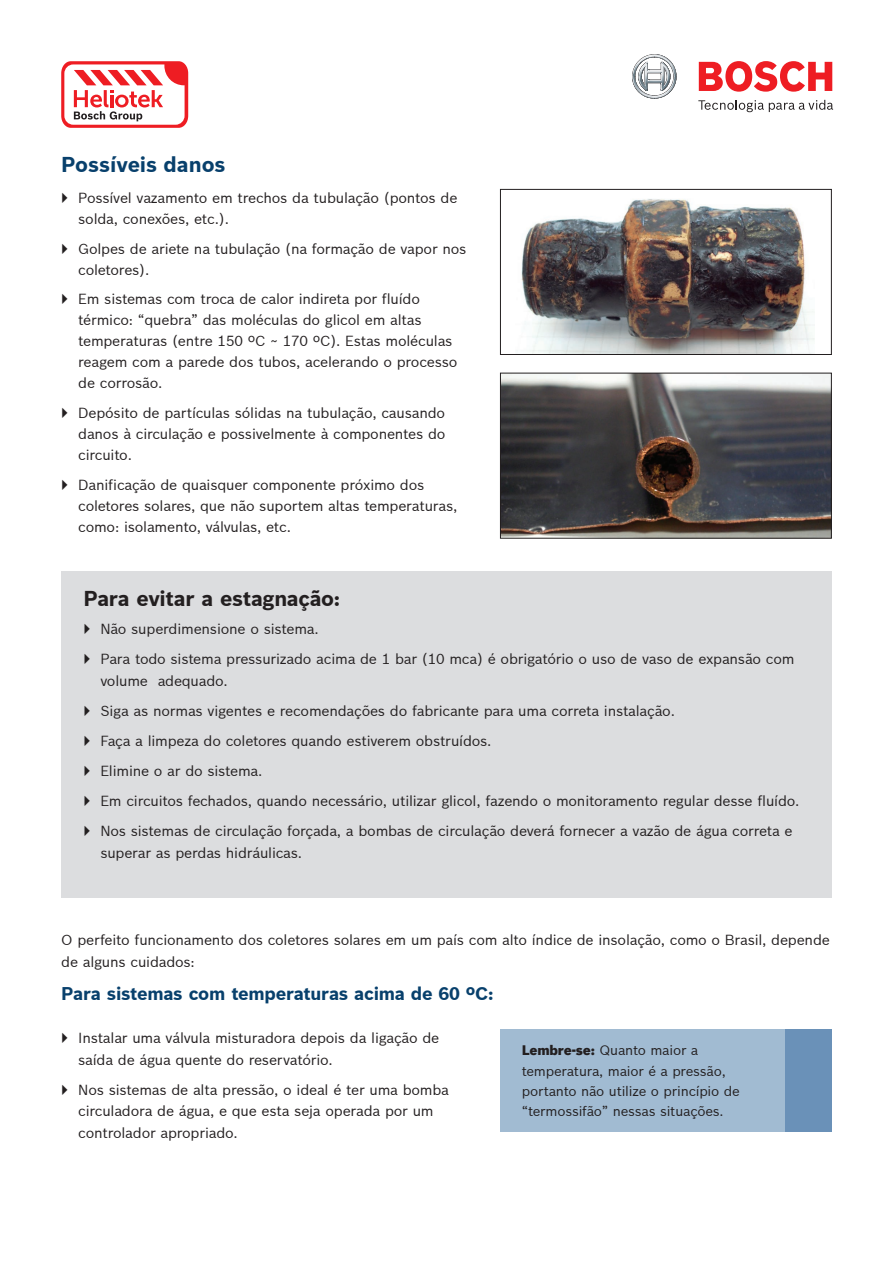
<style>
.page{position:relative;width:893px;height:1263px;background:#fff}
.page>*{position:absolute;margin:0;border:0;box-sizing:border-box;transform-origin:0 0}
.t1{font:700 21px "Bosch Sans";letter-spacing:-.015em;color:#231f20}
.t2{font:700 21px "Bosch Sans";color:#08406c}
.t3{font:700 18px "Bosch Sans";letter-spacing:-.015em;color:#08406c}
.t4{font:14.25px/21px "Bosch Sans";letter-spacing:-.015em;color:#231f20}
.t5{font:13.5px/20.4px "Bosch Sans";letter-spacing:-.015em;color:#231f20}
.s1{font-weight:900}
</style>
<div class="page">
<svg style="left:632px;top:54px;width:45px;height:45px"></svg>
<svg style="left:699px;top:61px;width:133px;height:31px"></svg>
<svg style="left:698px;top:100px;width:135px;height:12px"></svg>
<svg style="left:61px;top:61px;width:127px;height:67px"></svg>
<div style="left:500px;top:1029px;width:331px;height:102px;background:#a1bbd2"></div>
<img style="left:521px;top:199px;width:293px;height:154px">
<div style="left:500px;top:189px;width:332px;height:166px;border:1px solid #231f20"></div>
<img style="left:502px;top:375px;width:328px;height:162px">
<div style="left:500px;top:373px;width:332px;height:166px;border:1px solid #231f20"></div>
<div style="left:61px;top:571px;width:770px;height:327px;background:#dcdddf"></div>
<div style="left:785px;top:1029px;width:47px;height:102px;background:#6a91b8"></div>
<h1 class="t2" style="left:61px;top:152px;width:166px">Possíveis danos</h1>
<p class="t4" style="left:78px;top:188px;width:381px">Possível vazamento em trechos da tubulação (pontos de solda, conexões, etc.).</p>
<p class="t4" style="left:78px;top:238px;width:390px">Golpes de ariete na tubulação (na formação de vapor nos coletores).</p>
<p class="t4" style="left:78px;top:289px;width:381px">Em sistemas com troca de calor indireta por fluído térmico: “quebra” das moléculas do glicol em altas temperaturas (entre 150 ºC ~ 170 ºC). Estas moléculas reagem com a parede dos tubos, acelerando o processo de corrosão.</p>
<p class="t4" style="left:78px;top:402px;width:369px;text-align:justify">Depósito de partículas sólidas na tubulação, causando danos à circulação e possivelmente à componentes do circuito.</p>
<p class="t4" style="left:78px;top:473px;width:381px">Danificação de quaisquer componente próximo dos coletores solares, que não suportem altas temperaturas, como: isolamento, válvulas, etc.</p>
<h1 class="t1" style="left:83px;top:586px;width:258px">Para evitar a estagnação:</h1>
<p class="t4" style="left:100px;top:614px;width:696px;line-height:30px">Não superdimensione o sistema.<br>Para todo sistema pressurizado acima de 1 bar (10 mca) é obrigatório o uso de vaso de expansão com</p>
<p class="t4" style="left:100px;top:666px;width:701px;line-height:30px">volume adequado.<br>Siga as normas vigentes e recomendações do fabricante para uma correta instalação.<br>Faça a limpeza do coletores quando estiverem obstruídos.<br>Elimine o ar do sistema.<br>Em circuitos fechados, quando necessário, utilizar glicol, fazendo o monitoramento regular desse fluído.<br>Nos sistemas de circulação forçada, a bombas de circulação deverá fornecer a vazão de água correta e</p>
<p class="t4" style="left:100px;top:842px;width:203px">superar as perdas hidráulicas.</p>
<p class="t4" style="left:61px;top:929px;width:770px;line-height:21.5px">O perfeito funcionamento dos coletores solares em um país com alto índice de insolação, como o Brasil, depende de alguns cuidados:</p>
<p class="t3" style="left:61px;top:982px;width:434px">Para sistemas com temperaturas acima de 60 ºC:</p>
<p class="t4" style="left:78px;top:1027px;width:363px;line-height:21.5px">Instalar uma válvula misturadora depois da ligação de saída de água quente do reservatório.</p>
<p class="t4" style="left:78px;top:1079px;width:372px;line-height:21.5px">Nos sistemas de alta pressão, o ideal é ter uma bomba circuladora de água, e que esta seja operada por um controlador apropriado.</p>
<p class="t5" style="left:522px;top:1040px;width:220px"><span class="s1">Lembre-se:</span> Quanto maior a temperatura, maior é a pressão, portanto não utilize o princípio de “termossifão” nessas situações.</p>
</div>
